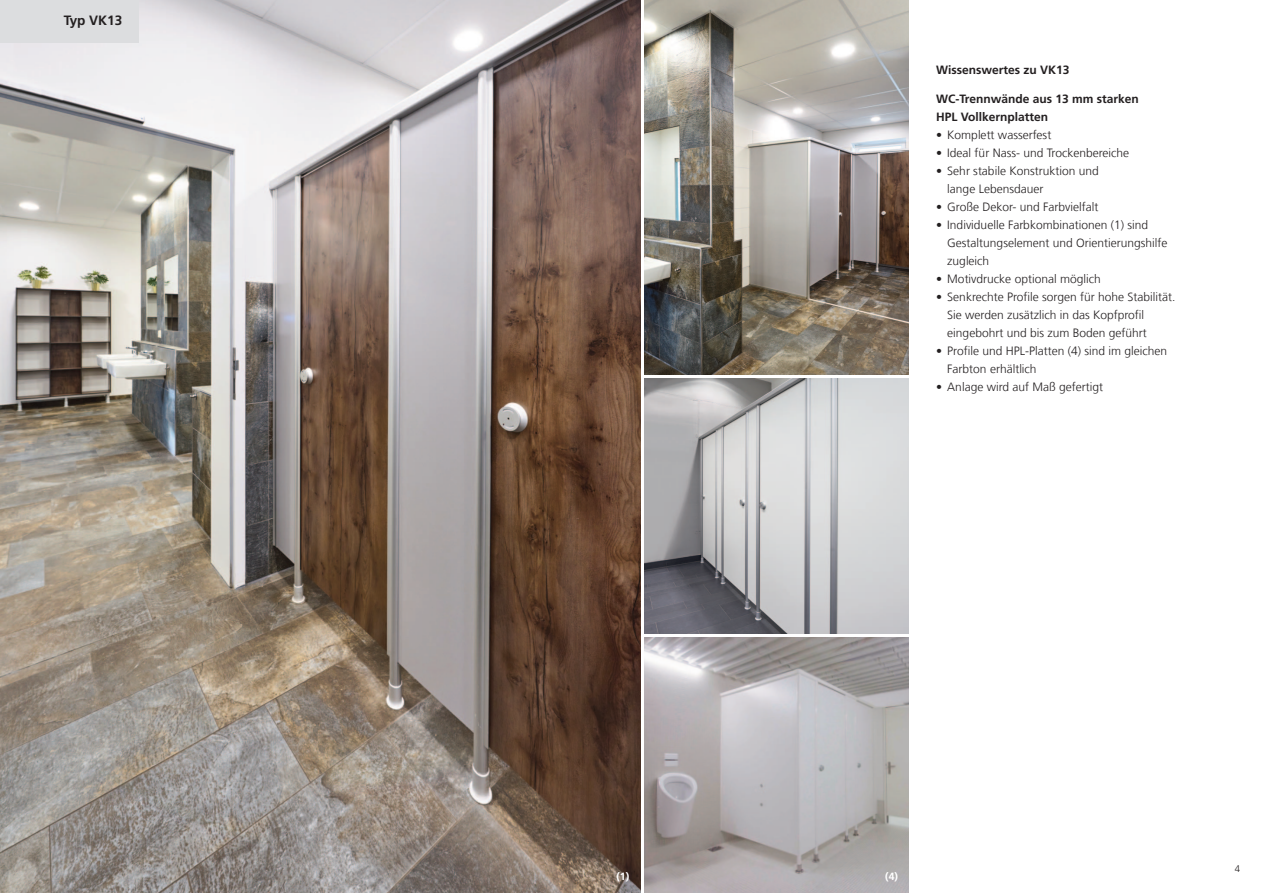
<style>
.page{position:relative;width:1263px;height:893px;background:#fff}
.page>*{position:absolute;margin:0;border:0;box-sizing:border-box;transform-origin:0 0}
.t1{font:700 13.5px "Frutiger LT Com";color:#231f20}
.t2{font:300 12px/18px "Frutiger LT Com";color:#231f20}
.t3{font:700 12px/18px "Frutiger LT Com";color:#231f20}
.t4{font:700 10.5px "Frutiger LT Com";color:#fff}
.t5{font:300 9.6px "Frutiger LT Com";color:#231f20}
</style>
<div class="page">
<img style="left:0;top:0;width:640px;height:893px">
<img style="left:644px;top:0;width:265px;height:374px">
<img style="left:644px;top:378px;width:265px;height:256px">
<img style="left:644px;top:638px;width:265px;height:255px">
<div style="left:0;top:0;width:139px;height:43px;background:#dcdddf"></div>
<p class="t1" style="left:64px;top:15px;width:60px">Typ VK13</p>
<p class="t3" style="left:936px;top:62px;width:135px">Wissenswertes zu VK13</p>
<p class="t3" style="left:936px;top:91px;width:204px">WC-Trennwände aus 13 mm starken<br>HPL Vollkernplatten</p>
<p class="t2" style="left:936px;top:127px;width:117px">• Komplett wasserfest</p>
<p class="t2" style="left:936px;top:145px;width:195px">• Ideal für Nass- und Trockenbereiche</p>
<p class="t2" style="left:947px;top:163px;width:153px;text-indent:-11px">• Sehr stabile Konstruktion und lange Lebensdauer</p>
<p class="t2" style="left:936px;top:199px;width:164px">• Große Dekor- und Farbvielfalt</p>
<p class="t2" style="left:947px;top:217px;width:222px;text-indent:-11px">• Individuelle Farbkombinationen (1) sind<br>Gestaltungselement und Orientierungshilfe zugleich</p>
<p class="t2" style="left:936px;top:271px;width:166px">• Motivdrucke optional möglich</p>
<p class="t2" style="left:947px;top:289px;width:230px;text-indent:-11px">• Senkrechte Profile sorgen für hohe Stabilität.<br>Sie werden zusätzlich in das Kopfprofil eingebohrt und bis zum Boden geführt</p>
<p class="t2" style="left:947px;top:343px;width:221px;text-indent:-11px">• Profile und HPL-Platten (4) sind im gleichen<br>Farbton erhältlich</p>
<p class="t2" style="left:936px;top:379px;width:169px">• Anlage wird auf Maß gefertigt</p>
<p class="t4" style="left:616px;top:872px;width:14px">(1)</p>
<p class="t4" style="left:885px;top:872px;width:14px">(4)</p>
<p class="t5" style="left:1235px;top:864px;width:7px">4</p>
</div>
